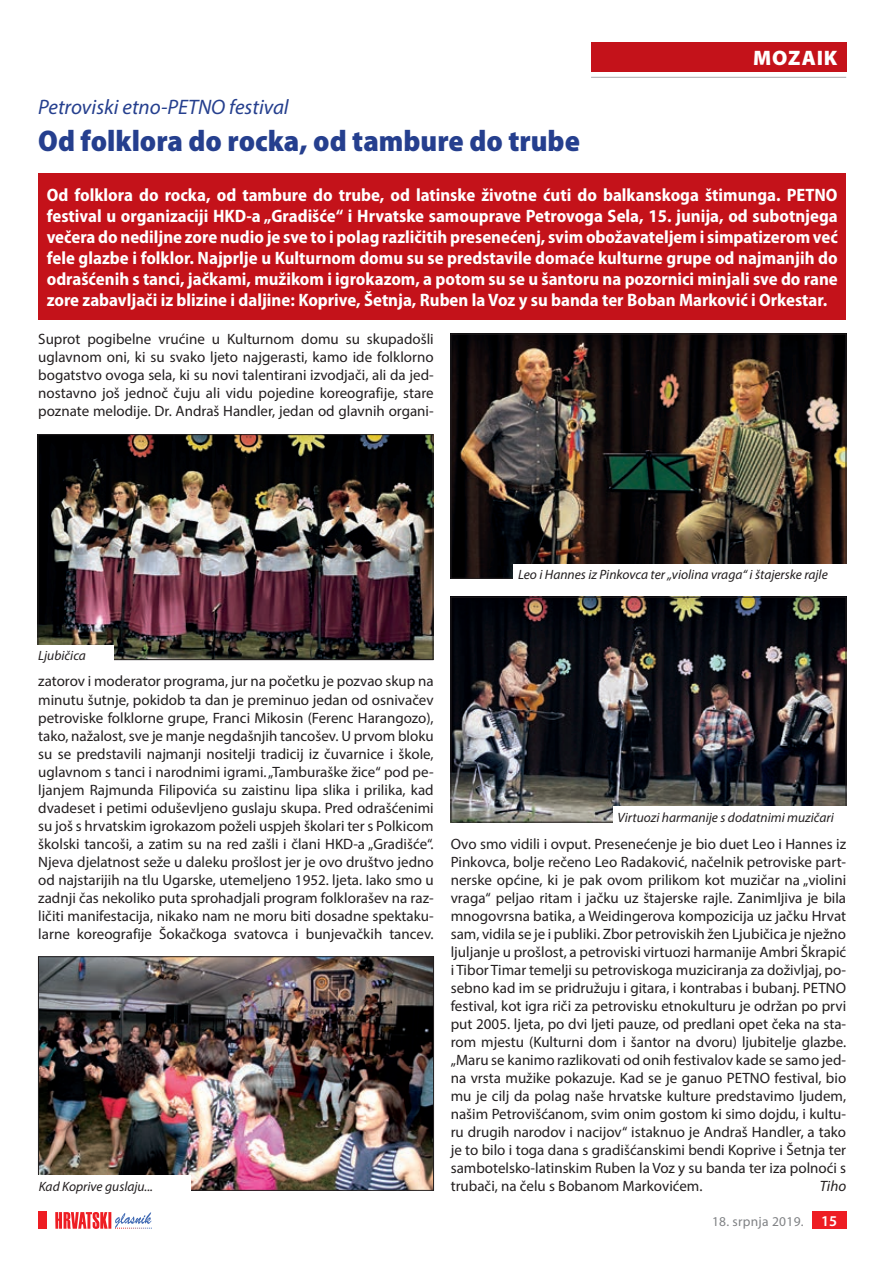
<style>
.page{position:relative;width:893px;height:1263px;background:#fff}
.page>*{position:absolute;margin:0;border:0;box-sizing:border-box;transform-origin:0 0}
.t1{font:900 semi-condensed 30px "Myriad Pro";color:#253f8e}
.t2{font:italic 21px "Myriad Pro";color:#253f8e}
.t3{font:900 21px "Myriad Pro";letter-spacing:.04em;color:#fff}
.t4{font:700 semi-condensed 18px/21px "Myriad Pro";color:#fff;text-align:justify}
.t5{font:15px/18px "Myriad Pro";color:#231f20;text-align:justify}
.t6{font:italic 15px "Myriad Pro";color:#231f20}
.t7{font:italic 13.5px "Myriad Pro";color:#231f20}
.t8{font:13.5px "Myriad Pro";letter-spacing:.02em;color:#808285}
.s1{font-weight:600;font-size:15px;color:#fff}
</style>
<div class="page">
<div style="left:812px;top:1212px;width:34px;height:17px;background:#ee1d23"></div>
<svg style="left:55px;top:1212px;width:97px;height:17px"></svg>
<div style="left:38px;top:1212px;width:9px;height:17px;background:#ee1d23"></div>
<div style="left:591px;top:43px;width:255px;height:29px;background:#c4121a"></div>
<hr style="left:591px;top:77px;width:255px;height:1px;background:#a8a9ad">
<div style="left:38px;top:173px;width:808px;height:147px;background:#c4121a"></div>
<img style="left:40px;top:958px;width:392px;height:230px">
<div style="left:38px;top:956px;width:396px;height:234px;border:1px solid #231f20"></div>
<img style="left:453px;top:336px;width:391px;height:240px">
<img style="left:453px;top:599px;width:391px;height:221px">
<div style="left:451px;top:597px;width:395px;height:225px;border:1px solid #231f20"></div>
<img style="left:40px;top:436px;width:391px;height:222px">
<div style="left:38px;top:434px;width:395px;height:226px;border:1px solid #231f20"></div>
<div style="left:34px;top:645px;width:79px;height:19px;background:#fff"></div>
<div style="left:514px;top:565px;width:339px;height:19px;background:#fff"></div>
<div style="left:613px;top:807px;width:259px;height:19px;background:#fff"></div>
<div style="left:34px;top:1176px;width:156px;height:19px;background:#fff"></div>
<h2 class="t3" style="left:753px;top:44px;width:86px">MOZAIK</h2>
<h2 class="t2" style="left:38px;top:94px;width:252px">Petroviski etno-PETNO festival</h2>
<h1 class="t1" style="left:38px;top:121px;width:543px">Od folklora do rocka, od tambure do trube</h1>
<p class="t4" style="left:47px;top:184px;width:792px">Od folklora do rocka, od tambure do trube, od latinske životne ćuti do balkanskoga štimunga. PETNO festival u organizaciji HKD-a „Gradišće“ i Hrvatske samouprave Petrovoga Sela, 15. junija, od subotnjega večera do nediljne zore nudio je sve to i polag različitih presenećenj, svim obožavateljem i simpatizerom već fele glazbe i folklor. Najprlje u Kulturnom domu su se predstavile domaće kulturne grupe od najmanjih do odrašćenih s tanci, jačkami, mužikom i igrokazom, a potom su se u šantoru na pozornici minjali sve do rane zore zabavljači iz blizine i daljine: Koprive, Šetnja, Ruben la Voz y su banda ter Boban Marković i Orkestar.</p>
<p class="t5" style="left:38px;top:330px;width:397px">Suprot pogibelne vrućine u Kulturnom domu su skupadošli uglavnom oni, ki su svako ljeto najgerasti, kamo ide folklorno bogatstvo ovoga sela, ki su novi talentirani izvodjači, ali da jed&shy;nostavno još jednoč čuju ali vidu pojedine koreografije, stare poznate melodije. Dr. Andraš Handler, jedan od glavnih organi-</p>
<p class="t7" style="left:518px;top:566px;width:311px">Leo i Hannes iz Pinkovca ter „violina vraga“ i štajerske rajle</p>
<p class="t7" style="left:38px;top:647px;width:49px">Ljubičica</p>
<p class="t5" style="left:38px;top:672px;width:397px">zatorov i moderator programa, jur na početku je pozvao skup na minutu šutnje, pokidob ta dan je preminuo jedan od osnivačev petroviske folklorne grupe, Franci Mikosin (Ferenc Harangozo), tako, nažalost, sve je manje negdašnjih tancošev. U prvom bloku su se predstavili najmanji nositelji tradicij iz čuvarnice i škole, uglavnom s tanci i narodnimi igrami. „Tamburaške žice“ pod pe&shy;ljanjem Rajmunda Filipovića su zaistinu lipa slika i prilika, kad dvadeset i petimi oduševljeno guslaju skupa. Pred odrašćenimi su još s hrvatskim igrokazom poželi uspjeh školari ter s Polkicom školski tancoši, a zatim su na red zašli i člani HKD-a „Gradišće“.<br>Njeva djelatnost seže u daleku prošlost jer je ovo društvo jedno od najstarijih na tlu Ugarske, utemeljeno 1952. ljeta. Iako smo u zadnji čas nekoliko puta sprohadjali program folklorašev na raz&shy;ličiti manifestacija, nikako nam ne moru biti dosadne spektaku&shy;larne koreografije Šokačkoga svatovca i bunjevačkih tancev.</p>
<p class="t7" style="left:39px;top:1178px;width:116px">Kad Koprive guslaju...</p>
<p class="t7" style="left:618px;top:809px;width:218px">Virtuozi harmanije s dodatnimi muzičari</p>
<p class="t5" style="left:451px;top:834px;width:397px">Ovo smo vidili i ovput. Presenećenje je bio duet Leo i Hannes iz Pinkovca, bolje rečeno Leo Radaković, načelnik petroviske part&shy;nerske općine, ki je pak ovom prilikom kot muzičar na „violini vraga“ peljao ritam i jačku uz štajerske rajle. Zanimljiva je bila mnogovrsna batika, a Weidingerova kompozicija uz jačku Hrvat sam, vidila se je i publiki. Zbor petroviskih žen Ljubičica je nježno ljuljanje u prošlost, a petroviski virtuozi harmanije Ambri Škrapić i Tibor Timar temelji su petroviskoga muziciranja za doživljaj, po&shy;sebno kad im se pridružuju i gitara, i kontrabas i bubanj. PETNO festival, kot igra riči za petrovisku etnokulturu je održan po prvi put 2005. ljeta, po dvi ljeti pauze, od predlani opet čeka na sta&shy;rom mjestu (Kulturni dom i šantor na dvoru) ljubitelje glazbe. „Maru se kanimo razlikovati od onih festivalov kade se samo jed&shy;na vrsta mužike pokazuje. Kad se je ganuo PETNO festival, bio mu je cilj da polag naše hrvatske kulture predstavimo ljudem, našim Petrovišćanom, svim onim gostom ki simo dojdu, i kultu&shy;ru drugih narodov i nacijov“ istaknuo je Andraš Handler, a tako je to bilo i toga dana s gradišćanskimi bendi Koprive i Šetnja ter sambotelsko-latinskim Ruben la Voz y su banda ter iza polnoći s trubači, na čelu s Bobanom Markovićem.</p>
<p class="t6" style="left:820px;top:1176px;width:28px">Tiho</p>
<p class="t8" style="left:712px;top:1213px;width:127px">18. srpnja 2019. <span class="s1">15</span></p>
</div>
